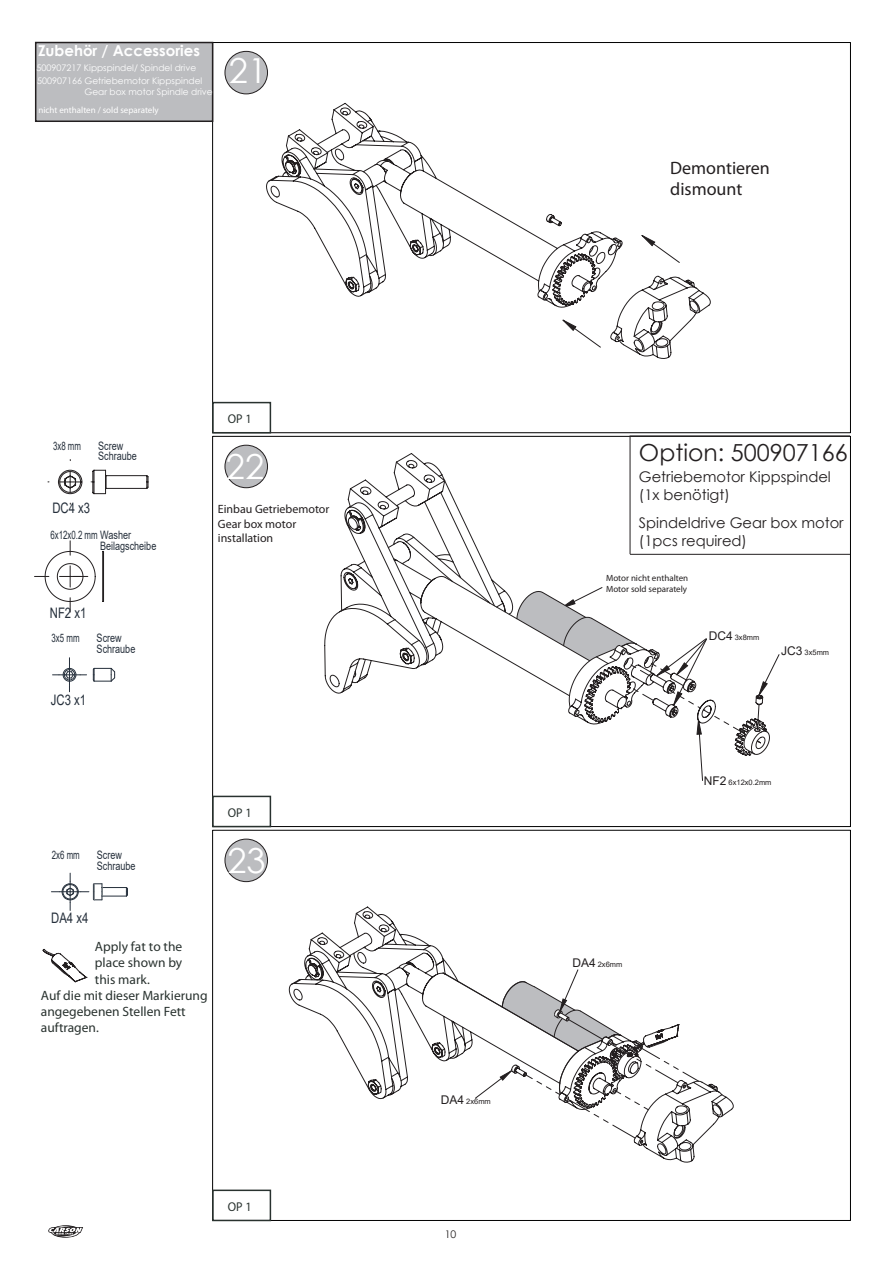
<style>
.page{position:relative;width:893px;height:1263px;background:#fff}
.page>*{position:absolute;margin:0;border:0;box-sizing:border-box;transform-origin:0 0}
.t1{font:34.5px "Century Gothic";color:#fff}
.t2{font:23.55px "Century Gothic";color:#231f20}
.t3{font:18px/21.6px "Myriad Pro";color:#231f20}
.t4{font:700 15px "Century Gothic";color:#fff}
.t5{font:14.7px/17.5px "Century Gothic";color:#231f20}
.t6{font:14.55px "Arial";color:#252f3b;scale:.78 1}
.t7{font:13.5px "Myriad Pro";color:#29322f}
.t8{font:12.75px "Myriad Pro";color:#29322f;scale:.95 1}
.t9{font:12px/14.4px "Myriad Pro";color:#231f20}
.t10{font:11.55px/10.8px "Arial";color:#252f3b;scale:.78 1}
.t11{font:11.55px "Arial";color:#252f3b;scale:.68 1}
.t12{font:10.5px "Century Gothic";color:#231f20}
.t13{font:9px/13.2px "Century Gothic";color:#fff}
.t14{font:9px/17.9px "Myriad Pro";color:#fff}
.t15{font:9px/10.8px "Myriad Pro";color:#231f20}
.t16{font:7.5px "Arial";color:#231f20}
.s1{font-family:"Century Gothic"}
.s2{font-size:12px}
</style>
<div class="page">
<svg style="left:48px;top:1225px;width:35px;height:13px"></svg>
<svg style="left:91px;top:470px;width:57px;height:24px"></svg>
<svg style="left:58px;top:470px;width:24px;height:24px"></svg>
<svg style="left:35px;top:541px;width:60px;height:71px"></svg>
<hr style="left:102px;top:551px;width:1px;height:50px;background:#231f20">
<hr style="left:103px;top:551px;width:1px;height:50px;background:#231f20">
<svg style="left:93px;top:668px;width:22px;height:14px"></svg>
<svg style="left:53px;top:658px;width:34px;height:34px"></svg>
<svg style="left:51px;top:873px;width:77px;height:37px"></svg>
<div style="left:225px;top:51px;width:42px;height:43px;background:#bcbdc0;border-radius:50%"></div>
<div style="left:225px;top:51px;width:43px;height:43px;border:1px solid #231f20;border-radius:50%"></div>
<div style="left:225px;top:839px;width:42px;height:43px;background:#bcbdc0;border-radius:50%"></div>
<div style="left:225px;top:839px;width:43px;height:43px;border:1px solid #231f20;border-radius:50%"></div>
<div style="left:225px;top:445px;width:42px;height:43px;background:#bcbdc0;border-radius:50%"></div>
<div style="left:225px;top:445px;width:43px;height:43px;border:1px solid #231f20;border-radius:50%"></div>
<svg style="left:325px;top:453px;width:445px;height:303px"></svg>
<svg style="left:756px;top:654px;width:23px;height:45px"></svg>
<svg style="left:755px;top:705px;width:5px;height:26px"></svg>
<svg style="left:445px;top:577px;width:295px;height:204px"></svg>
<svg style="left:266px;top:103px;width:444px;height:256px"></svg>
<svg style="left:563px;top:320px;width:38px;height:27px"></svg>
<svg style="left:642px;top:235px;width:38px;height:28px"></svg>
<svg style="left:289px;top:907px;width:444px;height:255px"></svg>
<svg style="left:714px;top:1086px;width:3px;height:5px"></svg>
<div style="left:35px;top:42px;width:178px;height:80px;background:#bcbdc0;border:2px solid #231f20"></div>
<div style="left:212px;top:402px;width:59px;height:31px;border:2px solid #29322f"></div>
<div style="left:212px;top:796px;width:59px;height:31px;border:2px solid #29322f"></div>
<div style="left:212px;top:1189px;width:59px;height:32px;border:2px solid #29322f"></div>
<svg style="left:630px;top:436px;width:220px;height:118px"></svg>
<hr style="left:630px;top:554px;width:220px;height:1px;background:#231f20">
<svg style="left:43px;top:949px;width:43px;height:33px"></svg>
<svg style="left:443px;top:970px;width:256px;height:173px"></svg>
<p class="t4" style="left:38px;top:39px;width:163px">Zubehör / Accessories</p>
<p class="t13" style="left:37px;top:61px;width:167px">500907217 Kippspindel/ Spindel drive<br>500907166 Getriebemotor Kippspindel</p>
<p class="t14" style="left:39px;top:83px;width:176px;text-indent:46px"><span class="s1">Gear box motor Spindle drive </span>nicht enthalten / sold separately</p>
<p class="t1" style="left:229px;top:47px;width:40px">21</p>
<p class="t11" style="left:53px;top:437px;width:43px">3x8 mm</p>
<p class="t10" style="left:98px;top:440px;width:51px">Screw<br>Schraube</p>
<p class="t8" style="left:228px;top:411px;width:26px">OP 1</p>
<p class="t1" style="left:226px;top:442px;width:40px">22</p>
<p class="t6" style="left:52px;top:498px;width:50px">DC4 x3</p>
<p class="t11" style="left:50px;top:527px;width:120px">6x12x0.2 mm Washer</p>
<p class="t10" style="left:100px;top:540px;width:74px">Beilagscheibe</p>
<p class="t6" style="left:50px;top:602px;width:48px">NF2 x1</p>
<p class="t11" style="left:52px;top:630px;width:43px">3x5 mm</p>
<p class="t10" style="left:97px;top:632px;width:51px">Screw<br>Schraube</p>
<p class="t6" style="left:51px;top:690px;width:47px">JC3 x1</p>
<p class="t9" style="left:218px;top:502px;width:113px">Einbau Getriebemotor<br>Gear box motor installation</p>
<p class="t11" style="left:52px;top:847px;width:43px">2x6 mm</p>
<p class="t10" style="left:97px;top:849px;width:51px">Screw<br>Schraube</p>
<p class="t6" style="left:51px;top:907px;width:49px">DA4 x4</p>
<p class="t7" style="left:95px;top:938px;width:89px">Apply fat to the</p>
<p class="t7" style="left:95px;top:954px;width:89px">place shown by</p>
<p class="t7" style="left:95px;top:971px;width:56px">this mark.</p>
<p class="t7" style="left:41px;top:987px;width:168px">Auf die mit dieser Markierung</p>
<p class="t7" style="left:41px;top:1003px;width:146px">angegebenen Stellen Fett</p>
<p class="t7" style="left:41px;top:1019px;width:59px">auftragen.</p>
<p class="t8" style="left:228px;top:805px;width:26px">OP 1</p>
<p class="t1" style="left:227px;top:836px;width:40px">23</p>
<p class="t8" style="left:228px;top:1198px;width:26px">OP 1</p>
<p class="t3" style="left:670px;top:157px;width:101px">Demontieren dismount</p>
<p class="t16" style="left:441px;top:1096px;width:52px"><span class="s2">DA4</span> 2x6mm</p>
<p class="t12" style="left:445px;top:1226px;width:13px">10</p>
<p class="t2" style="left:639px;top:436px;width:210px">Option: 500907166</p>
<p class="t5" style="left:639px;top:468px;width:193px">Getriebemotor Kippspindel (1x benötigt)</p>
<p class="t5" style="left:639px;top:514px;width:206px">Spindeldrive Gear box motor (1pcs required)</p>
<p class="t15" style="left:606px;top:573px;width:84px">Motor nicht enthalten<br>Motor sold separately</p>
<p class="t16" style="left:709px;top:632px;width:52px"><span class="s2">DC4</span> 3x8mm</p>
<p class="t16" style="left:781px;top:648px;width:50px"><span class="s2">JC3</span> 3x5mm</p>
<p class="t16" style="left:704px;top:777px;width:69px"><span class="s2">NF2</span> 6x12x0.2mm</p>
<p class="t16" style="left:572px;top:959px;width:52px"><span class="s2">DA4</span> 2x6mm</p>
</div>
